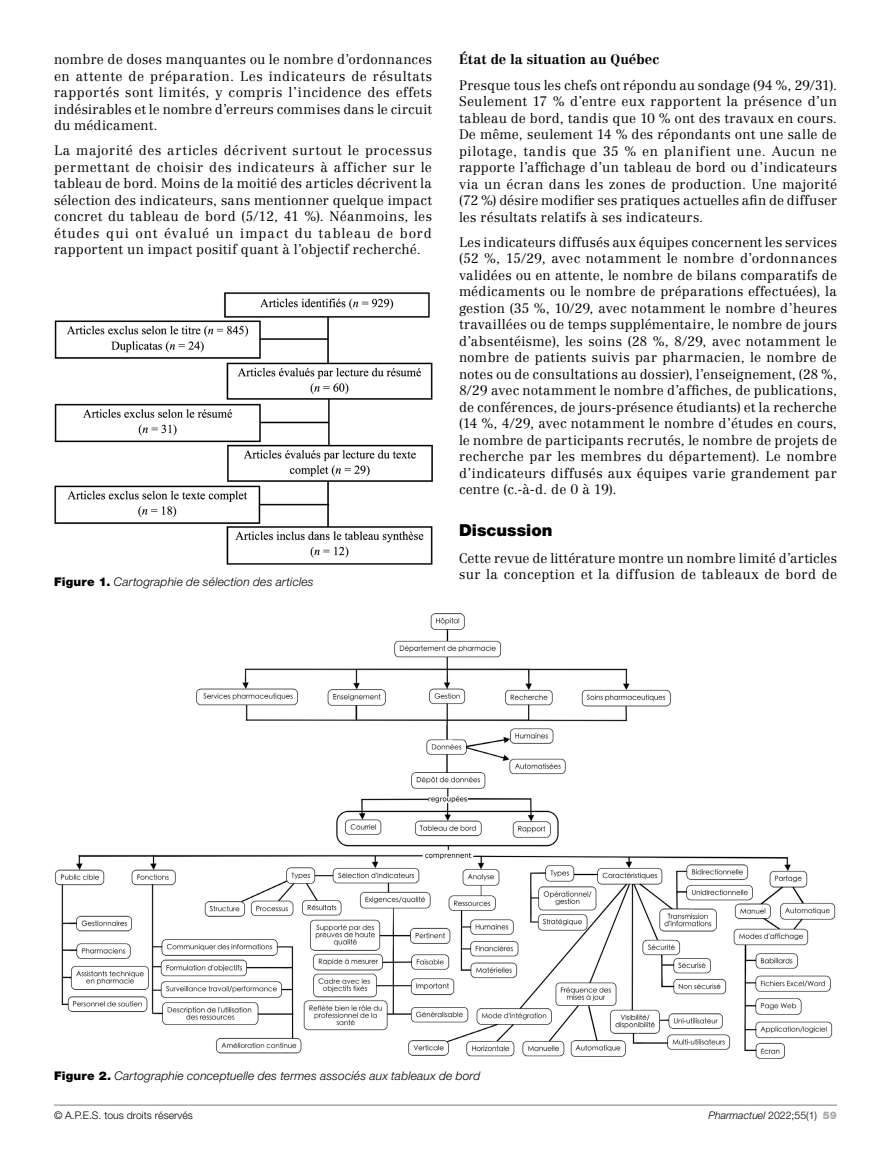
<style>
.page{position:relative;width:891px;height:1161px;background:#fff}
.page>*{position:absolute;margin:0;border:0;box-sizing:border-box;transform-origin:0 0}
.H1{font:900 16.5px "Helvetica Neue";color:#000}
.BodyText{font:300 13.5px/16.5px "Centennial";letter-spacing:.02em;color:#000;text-align:justify}
.H2_St2_bf{font:700 13.5px "Centennial";letter-spacing:.005em;color:#000}
.FigureCap{font:italic 300 12px "Helvetica Neue";letter-spacing:.015em;color:#000}
.t1{font:300 10.5px "Helvetica Neue";color:#000}
.t2{font:italic 300 10.5px "Helvetica Neue";color:#000}
.s1{font-weight:900;font-style:normal}
.s2{font-style:normal}
.s3{font-weight:900;font-style:normal;color:#a7a9ac}
</style>
<div class="page">
<hr style="left:54px;top:1104px;width:783px;height:2px;background:#a7a9ac">
<img style="left:54px;top:613px;width:782px;height:446px">
<img style="left:54px;top:292px;width:378px;height:273px">
<p class="BodyText" style="left:54px;top:51px;width:380px">nombre de doses manquantes ou le nombre d’ordonnances en attente de préparation. Les indicateurs de résultats rapportés sont limités, y compris l’incidence des effets indésirables et le nombre d’erreurs commises dans le circuit du médicament.</p>
<p class="BodyText" style="left:54px;top:142px;width:380px">La majorité des articles décrivent surtout le processus permettant de choisir des indicateurs à afficher sur le tableau de bord. Moins de la moitié des articles décrivent la sélection des indicateurs, sans mentionner quelque impact concret du tableau de bord (5/12, 41 %). Néanmoins, les études qui ont évalué un impact du tableau de bord rapportent un impact positif quant à l’objectif recherché.</p>
<p class="FigureCap" style="left:54px;top:574px;width:261px"><span class="s1">Figure 1.</span> Cartographie de sélection des articles</p>
<p class="H2_St2_bf" style="left:459px;top:51px;width:202px">État de la situation au Québec</p>
<p class="BodyText" style="left:459px;top:77px;width:380px">Presque tous les chefs ont répondu au sondage (94 %, 29/31).<br>Seulement 17 % d’entre eux rapportent la présence d’un tableau de bord, tandis que 10 % ont des travaux en cours.<br>De même, seulement 14 % des répondants ont une salle de pilotage, tandis que 35 % en planifient une. Aucun ne rapporte l’affichage d’un tableau de bord ou d’indicateurs via un écran dans les zones de production. Une majorité (72 %) désire modifier ses pratiques actuelles afin de diffuser les résultats relatifs à ses indicateurs.</p>
<p class="BodyText" style="left:459px;top:234px;width:380px">Les indicateurs diffusés aux équipes concernent les services (52 %, 15/29, avec notamment le nombre d’ordonnances validées ou en attente, le nombre de bilans comparatifs de médicaments ou le nombre de préparations effectuées), la gestion (35 %, 10/29, avec notamment le nombre d’heures travaillées ou de temps supplémentaire, le nombre de jours d’absentéisme), les soins (28 %, 8/29, avec notamment le nombre de patients suivis par pharmacien, le nombre de notes ou de consultations au dossier), l’enseignement, (28 %, 8/29 avec notamment le nombre d’affiches, de publications, de conférences, de jours-présence étudiants) et la recherche (14 %, 4/29, avec notamment le nombre d’études en cours, le nombre de participants recrutés, le nombre de projets de recherche par les membres du département). Le nombre d’indicateurs diffusés aux équipes varie grandement par centre (c.-à-d. de 0 à 19).</p>
<p class="H1" style="left:459px;top:520px;width:95px">Discussion</p>
<p class="BodyText" style="left:459px;top:550px;width:380px">Cette revue de littérature montre un nombre limité d’articles sur la conception et la diffusion de tableaux de bord de</p>
<p class="FigureCap" style="left:54px;top:1069px;width:428px"><span class="s1">Figure 2.</span> Cartographie conceptuelle des termes associés aux tableaux de bord</p>
<p class="t1" style="left:54px;top:1109px;width:140px">© A.P.E.S. tous droits réservés</p>
<p class="t2" style="left:709px;top:1109px;width:130px">Pharmactuel <span class="s2">2022;55(1)</span> <span class="s3">59</span></p>
</div>
